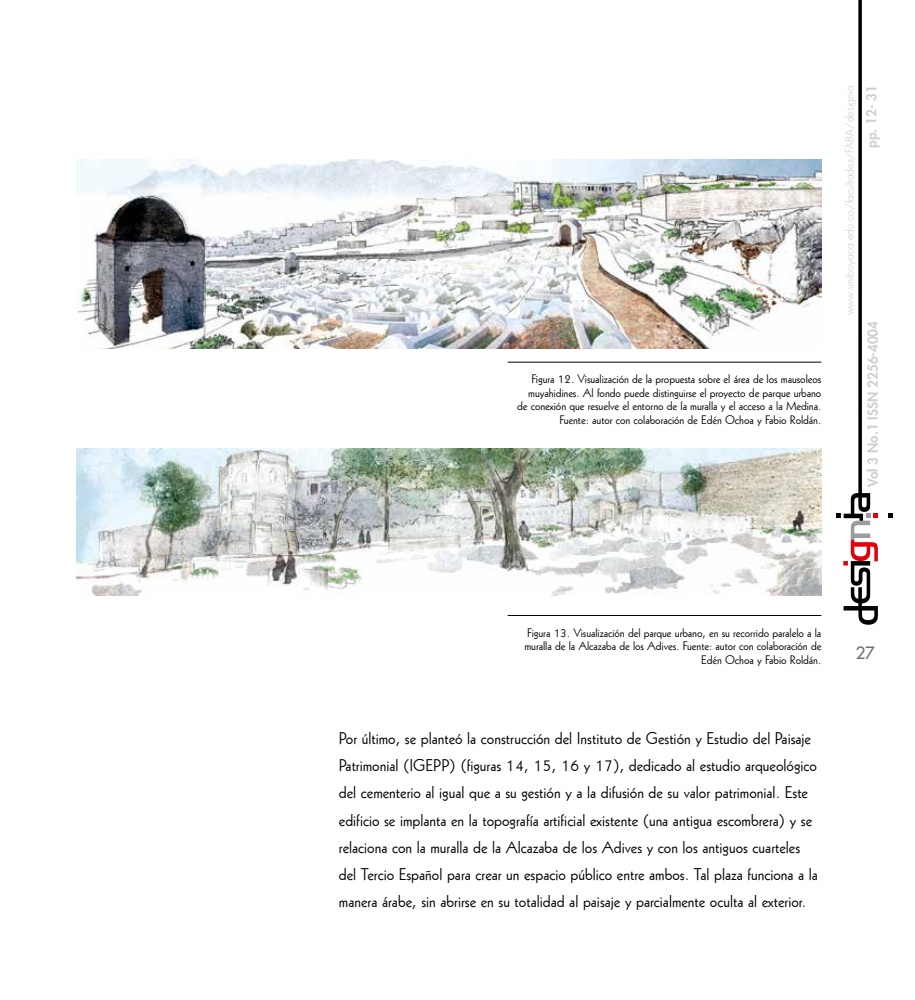
<style>
.page{position:relative;width:915px;height:1000px;background:#fff}
.page>*{position:absolute;margin:0;border:0;box-sizing:border-box;transform-origin:0 0}
.t1{font:16.5px/27px "Geometric 231 BT Roman C";color:#000}
.t2{font:500 16.5px "Futura Std";color:#6e6e6e}
.t3{font:800 13.5px "Futura Std";color:#cfd0d0}
.t4{font:12px/13.5px "Geometric 231 BT Roman C";letter-spacing:-.005em;color:#000;text-align:right}
.t5{font:300 10.5px "Futura Std";color:#c5c6c6}
</style>
<div class="page">
<svg style="left:888px;top:513px;width:4px;height:5px"></svg>
<svg style="left:836px;top:0;width:41px;height:624px"></svg>
<hr style="left:507px;top:361px;width:314px;height:1px;background:#000">
<hr style="left:507px;top:615px;width:314px;height:1px;background:#000">
<img style="left:77px;top:159px;width:744px;height:189px">
<img style="left:77px;top:448px;width:744px;height:147px">
<p class="t4" style="left:517px;top:372px;width:306px">Figura 12. Visualización de la propuesta sobre el área de los mausoleos muyahidines. Al fondo puede distinguirse el proyecto de parque urbano de conexión que resuelve el entorno de la muralla y el acceso a la Medina.<br>Fuente: autor con colaboración de Edén Ochoa y Fabio Roldán.</p>
<p class="t5" style="left:843px;top:315px;width:231px;rotate:-90deg">www.uniboyaca.edu.co/facultades/FABA/designia</p>
<p class="t3" style="left:862px;top:148px;width:64px;rotate:-90deg">pp. 12- 31</p>
<p class="t3" style="left:864px;top:486px;width:167px;rotate:-90deg">Vol 3 No.1 ISSN 2256-4004</p>
<p class="t4" style="left:524px;top:625px;width:298px">Figura 13. Visualización del parque urbano, en su recorrido paralelo a la muralla de la Alcazaba de los Adives. Fuente: autor con colaboración de<br>Edén Ochoa y Fabio Roldán.</p>
<p class="t1" style="left:339px;top:724px;width:480px">Por último, se planteó la construcción del Instituto de Gestión y Estudio del Paisaje Patrimonial (IGEPP) (figuras 14, 15, 16 y 17), dedicado al estudio arqueológico del cementerio al igual que a su gestión y a la difusión de su valor patrimonial. Este edificio se implanta en la topografía artificial existente (una antigua escombrera) y se relaciona con la muralla de la Alcazaba de los Adives y con los antiguos cuarteles del Tercio Español para crear un espacio público entre ambos. Tal plaza funciona a la manera árabe, sin abrirse en su totalidad al paisaje y parcialmente oculta al exterior.</p>
<p class="t2" style="left:855px;top:642px;width:21px">27</p>
</div>
